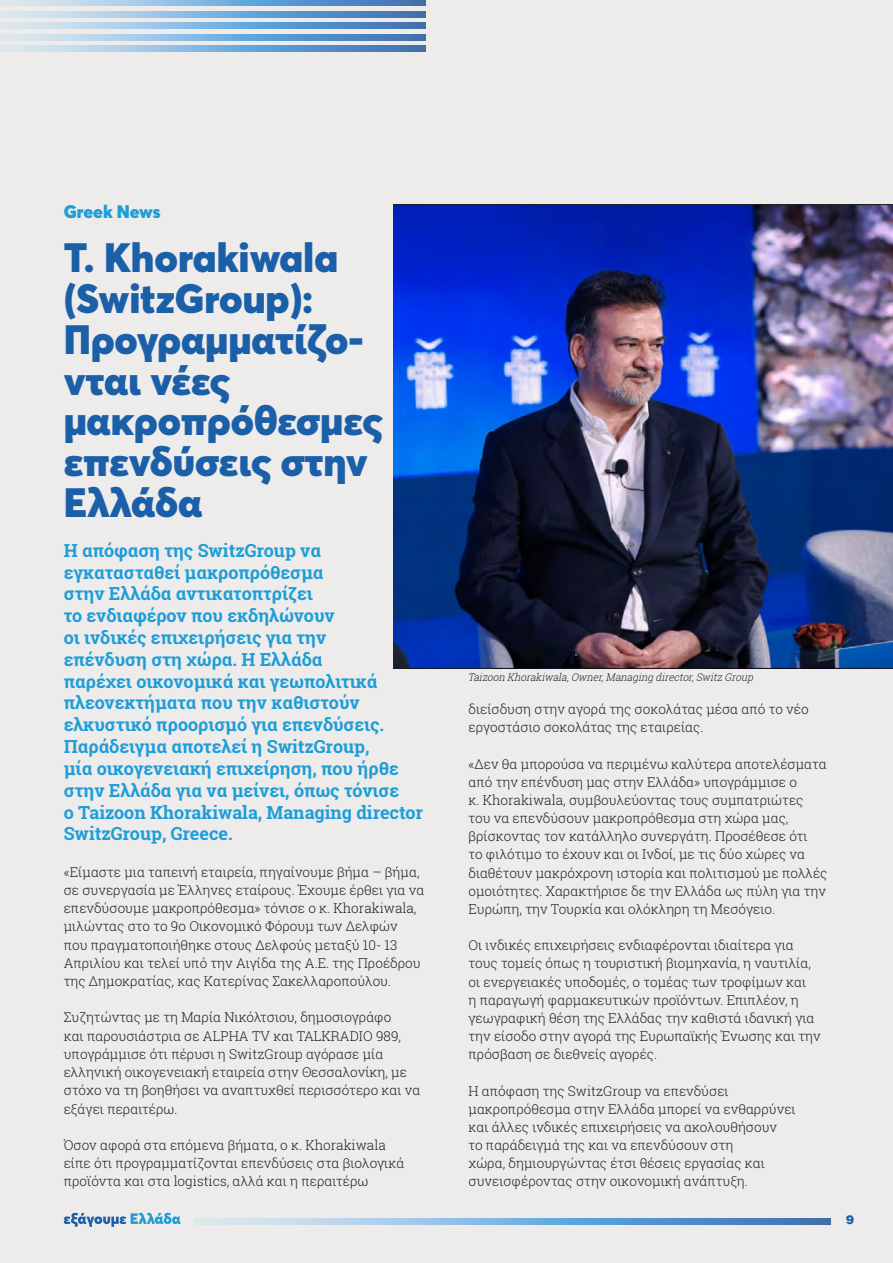
<style>
.page{position:relative;width:893px;height:1263px;background:#edeceb}
.page>*{position:absolute;margin:0;border:0;box-sizing:border-box;transform-origin:0 0}
.t1{font:900 40.5px/40.7px "Averta";color:#1b5fa9}
.t2{font:700 18px/21.8px "Roboto Slab";letter-spacing:-.005em;color:#1e9dd8}
.t3{font:900 18px "Averta";color:#1e9dd8}
.t4{font:300 13.5px/18.1px "Roboto Slab";color:#231f20}
.t5{font:900 12px "UB Helvetica";color:#1b5fa9}
.t6{font:italic 300 10.5px "Roboto Slab";color:#231f20;scale:.95 1}
</style>
<div class="page">
<svg style="left:0;top:0;width:426px;height:6px;background:#83b0d9"></svg>
<svg style="left:0;top:23px;width:426px;height:6px;background:#83b0d9"></svg>
<svg style="left:0;top:46px;width:426px;height:5px;background:#83b0d9"></svg>
<svg style="left:0;top:11px;width:426px;height:6px;background:#83b0d9"></svg>
<svg style="left:0;top:34px;width:426px;height:6px;background:#83b0d9"></svg>
<svg style="left:64px;top:1213px;width:117px;height:14px"></svg>
<svg style="left:194px;top:1219px;width:637px;height:5px;background:#83b0d9"></svg>
<img style="left:393px;top:204px;width:500px;height:464px">
<h2 class="t3" style="left:64px;top:200px;width:98px">Greek News</h2>
<h1 class="t1" style="left:64px;top:237px;width:320px">T. Khorakiwala (SwitzGroup):<br>Προγραμματίζο&shy;νται νέες μακροπρόθεσμες επενδύσεις στην<br>Ελλάδα</h1>
<p class="t2" style="left:64px;top:539px;width:361px">Η απόφαση της SwitzGroup να εγκατασταθεί μακροπρόθεσμα<br>στην Ελλάδα αντικατοπτρίζει<br>το ενδιαφέρον που εκδηλώνουν<br>οι ινδικές επιχειρήσεις για την<br>επένδυση στη χώρα. Η Ελλάδα<br>παρέχει οικονομικά και γεωπολιτικά πλεονεκτήματα που την καθιστούν ελκυστικό προορισμό για επενδύσεις.<br>Παράδειγμα αποτελεί η SwitzGroup,<br>μία οικογενειακή επιχείρηση, που ήρθε στην Ελλάδα για να μείνει, όπως τόνισε<br>ο Taizoon Khorakiwala, Μanaging director<br>SwitzGroup, Greece.</p>
<p class="t4" style="left:64px;top:862px;width:362px">«Είμαστε μια ταπεινή εταιρεία, πηγαίνουμε βήμα – βήμα, σε συνεργασία με Έλληνες εταίρους. Έχουμε έρθει για να επενδύσουμε μακροπρόθεσμα» τόνισε ο κ. Khorakiwala, μιλώντας στο το 9o Οικονομικό Φόρουμ των Δελφών που πραγματοποιήθηκε στους Δελφούς μεταξύ 10- 13<br>Απριλίου και τελεί υπό την Αιγίδα της Α.Ε. της Προέδρου της Δημοκρατίας, κας Κατερίνας Σακελλαροπούλου.</p>
<p class="t4" style="left:64px;top:1008px;width:358px">Συζητώντας με τη Μαρία Νικόλτσιου, δημοσιογράφο<br>και παρουσιάστρια σε ALPHA TV και TALKRADIO 989, υπογράμμισε ότι πέρυσι η SwitzGroup αγόρασε μία ελληνική οικογενειακή εταιρεία στην Θεσσαλονίκη, με στόχο να τη βοηθήσει να αναπτυχθεί περισσότερο και να εξάγει περαιτέρω.</p>
<p class="t4" style="left:64px;top:1136px;width:342px">Όσον αφορά στα επόμενα βήματα, ο κ. Khorakiwala είπε ότι προγραμματίζονται επενδύσεις στα βιολογικά προϊόντα και στα logistics, αλλά και η περαιτέρω</p>
<p class="t6" style="left:468px;top:670px;width:305px">Taizoon Khorakiwala,Owner,Μanaging director,SwitzGroup</p>
<p class="t4" style="left:468px;top:700px;width:342px">διείσδυση στην αγορά της σοκολάτας μέσα από το νέο εργοστάσιο σοκολάτας της εταιρείας.</p>
<p class="t4" style="left:468px;top:754px;width:360px">«Δεν θα μπορούσα να περιμένω καλύτερα αποτελέσματα από την επένδυση μας στην Ελλάδα» υπογράμμισε ο<br>κ. Khorakiwala, συμβουλεύοντας τους συμπατριώτες του να επενδύσουν μακροπρόθεσμα στη χώρα μας, βρίσκοντας τον κατάλληλο συνεργάτη. Προσέθεσε ότι<br>το φιλότιμο το έχουν και οι Ινδοί, με τις δύο χώρες να διαθέτουν μακρόχρονη ιστορία και πολιτισμού με πολλές ομοιότητες. Χαρακτήρισε δε την Ελλάδα ως πύλη για την Ευρώπη, την Τουρκία και ολόκληρη τη Μεσόγειο.</p>
<p class="t4" style="left:468px;top:936px;width:354px">Οι ινδικές επιχειρήσεις ενδιαφέρονται ιδιαίτερα για τους τομείς όπως η τουριστική βιομηχανία, η ναυτιλία, οι ενεργειακές υποδομές, ο τομέας των τροφίμων και<br>η παραγωγή φαρμακευτικών προϊόντων. Επιπλέον, η γεωγραφική θέση της Ελλάδας την καθιστά ιδανική για την είσοδο στην αγορά της Ευρωπαϊκής Ένωσης και την πρόσβαση σε διεθνείς αγορές.</p>
<p class="t4" style="left:468px;top:1081px;width:329px">Η απόφαση της SwitzGroup να επενδύσει μακροπρόθεσμα στην Ελλάδα μπορεί να ενθαρρύνει και άλλες ινδικές επιχειρήσεις να ακολουθήσουν<br>το παράδειγμά της και να επενδύσουν στη<br>χώρα, δημιουργώντας έτσι θέσεις εργασίας και συνεισφέροντας στην οικονομική ανάπτυξη.</p>
<p class="t5" style="left:846px;top:1212px;width:10px">9</p>
</div>
